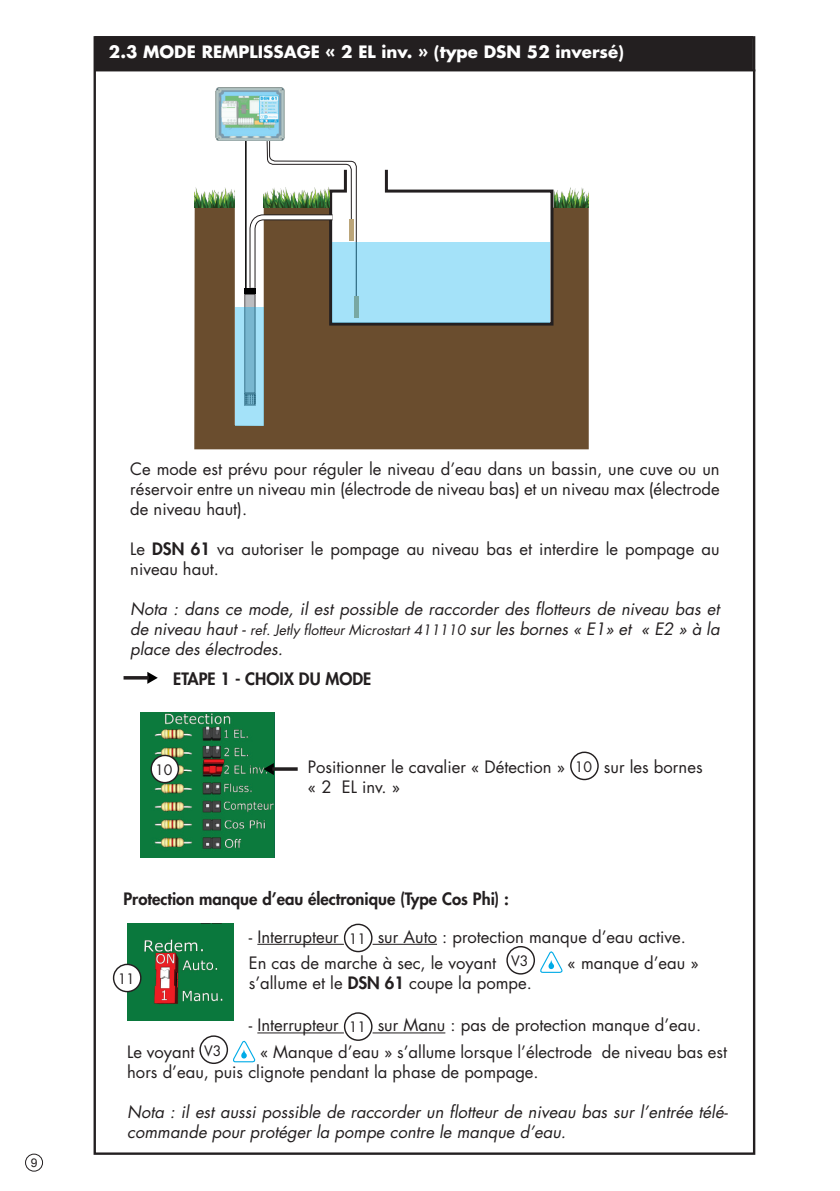
<style>
.page{position:relative;width:840px;height:1191px;background:#fff}
.page>*{position:absolute;margin:0;border:0;box-sizing:border-box;transform-origin:0 0}
.t1{font:16.6px/20px "Futura Std";color:#231f20}
.t2{font:italic 16.6px/20px "Futura Std";color:#231f20;text-align:justify}
.t3{font:800 16.6px "Futura Std";color:#231f20}
.t4{font:700 16.6px "Futura Std";color:#fff}
.t5{font:14px "Futura Std";color:#231f20}
.t6{font:12px "Arial";color:#231f20}
.s1{font-weight:800}
.s2{font-size:14px}
</style>
<div class="page">
<img style="left:140px;top:712px;width:135px;height:145px">
<div style="left:25px;top:1153px;width:18px;height:18px;border:1px solid #231f20;border-radius:50%"></div>
<img style="left:127px;top:923px;width:106px;height:97px">
<div style="left:194px;top:207px;width:395px;height:243px;background:#6a4d2e"></div>
<div style="left:95px;top:37px;width:656px;height:33px;background:#231f20"></div>
<div style="left:94px;top:36px;width:658px;height:35px;border:2px solid #231f20"></div>
<hr style="left:94px;top:69px;width:660px;height:2px;background:#231f20">
<div style="left:241px;top:292px;width:16px;height:104px;background:#fff"></div>
<img style="left:194px;top:187px;width:40px;height:21px">
<img style="left:215px;top:88px;width:69px;height:52px">
<img style="left:554px;top:187px;width:34px;height:21px">
<svg style="left:244px;top:140px;width:310px;height:266px"></svg>
<svg style="left:235px;top:307px;width:29px;height:118px;background:#8fcde4"></svg>
<svg style="left:570px;top:751px;width:29px;height:30px"></svg>
<svg style="left:149px;top:754px;width:31px;height:30px"></svg>
<svg style="left:263px;top:763px;width:11px;height:12px"></svg>
<svg style="left:272px;top:767px;width:25px;height:4px"></svg>
<svg style="left:147px;top:672px;width:11px;height:12px"></svg>
<hr style="left:123px;top:676px;width:26px;height:3px;background:#231f20">
<hr style="left:349px;top:220px;width:4px;height:21px;background:#bba579">
<svg style="left:112px;top:963px;width:30px;height:30px"></svg>
<hr style="left:257px;top:944px;width:87px;height:1px;background:#231f20">
<hr style="left:372px;top:944px;width:65px;height:1px;background:#231f20">
<hr style="left:257px;top:1032px;width:87px;height:1px;background:#231f20">
<hr style="left:372px;top:1032px;width:73px;height:1px;background:#231f20">
<svg style="left:343px;top:923px;width:30px;height:30px"></svg>
<svg style="left:506px;top:946px;width:57px;height:29px"></svg>
<svg style="left:343px;top:1012px;width:30px;height:29px"></svg>
<svg style="left:199px;top:1035px;width:57px;height:29px"></svg>
<p class="t4" style="left:109px;top:41px;width:516px">2.3 MODE REMPLISSAGE « 2 EL inv. » (type DSN 52 inversé)</p>
<p class="t6" style="left:31px;top:1155px;width:8px">9</p>
<p class="t1" style="left:130px;top:459px;width:590px;text-align:justify">Ce mode est prévu pour réguler le niveau d’eau dans un bassin, une cuve ou un réservoir entre un niveau min (électrode de niveau bas) et un niveau max (électrode de niveau haut).</p>
<p class="t1" style="left:130px;top:539px;width:590px">Le <span class="s1">DSN 61</span> va autoriser le pompage au niveau bas et interdire le pompage au niveau haut.</p>
<p class="t2" style="left:130px;top:599px;width:590px">Nota : dans ce mode, il est possible de raccorder des flotteurs de niveau bas et de niveau haut - <span class="s2">ref. Jetly flotteur Microstart 411110</span> sur les bornes « E1» et « E2 » à la place des électrodes.</p>
<p class="t3" style="left:173px;top:668px;width:199px">ETAPE 1 - CHOIX DU MODE</p>
<p class="t5" style="left:155px;top:760px;width:19px">10</p>
<p class="t1" style="left:308px;top:757px;width:396px">Positionner le cavalier « Détection » <span class="s2">10</span> sur les bornes « 2 EL inv. »</p>
<p class="t3" style="left:123px;top:888px;width:387px">Protection manque d’eau électronique (Type Cos Phi) :</p>
<p class="t5" style="left:118px;top:969px;width:19px">11</p>
<p class="t1" style="left:249px;top:923px;width:438px;line-height:26.4px">- Interrupteur <span class="s2">11</span> sur Auto : protection manque d’eau active.<br>En cas de marche à sec, le voyant <sup>V3</sup></p>
<p class="t1" style="left:567px;top:953px;width:132px">« manque d’eau »</p>
<p class="t1" style="left:249px;top:973px;width:284px">s’allume et le <span class="s1">DSN 61</span> coupe la pompe.</p>
<p class="t1" style="left:249px;top:1015px;width:453px">- Interrupteur <span class="s2">11</span> sur Manu : pas de protection manque d’eau.</p>
<p class="t1" style="left:127px;top:1042px;width:96px">Le voyant <sup>V3</sup></p>
<p class="t1" style="left:127px;top:1042px;width:601px;text-indent:133px">« Manque d’eau » s’allume lorsque l’électrode de niveau bas est hors d’eau, puis clignote pendant la phase de pompage.</p>
<p class="t2" style="left:127px;top:1102px;width:601px">Nota : il est aussi possible de raccorder un flotteur de niveau bas sur l’entrée télé&shy;commande pour protéger la pompe contre le manque d’eau.</p>
</div>
